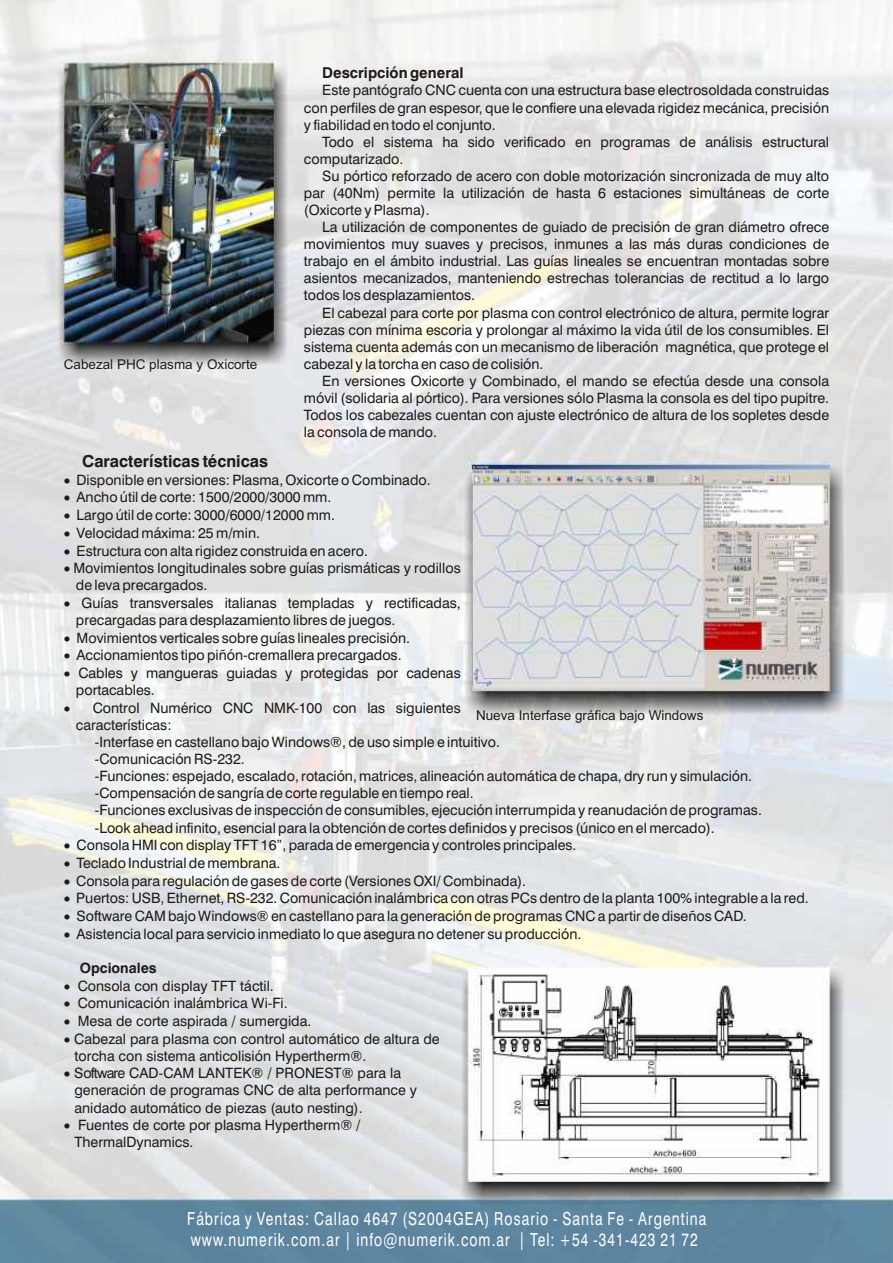
<style>
.page{position:relative;width:893px;height:1263px;background:#fff}
.page>*{position:absolute;margin:0;border:0;box-sizing:border-box;transform-origin:0 0}
.t1{font:18px "Swiss 721 BT";letter-spacing:.08em;color:#fff;scale:.77 1}
.t2{font:700 16.5px "Swiss 721 BT";color:#1f1a17}
.t3{font:700 15px "Swiss 721 BT";color:#1f1a17}
.t4{font:14.25px/17.1px "Swiss 721 BT";color:#1f1a17}
.t5{font:700 14.25px "Swiss 721 BT";color:#1f1a17}
.t6{font:13.5px "Arial";color:#1f1a17}
</style>
<div class="page">
<img style="left:0;top:0;width:893px;height:1263px">
<p class="t6" style="left:64px;top:359px;width:195px">Cabezal PHC plasma y Oxicorte</p>
<p class="t3" style="left:322px;top:67px;width:143px">Descripción general</p>
<p class="t4" style="left:304px;top:83px;width:527px;text-align:justify;text-indent:18px">Este pantógrafo CNC cuenta con una estructura base electrosoldada construidas con perfiles de gran espesor, que le confiere una elevada rigidez mecánica, precisión y fiabilidad en todo el conjunto.</p>
<p class="t4" style="left:304px;top:134px;width:527px;text-indent:18px">Todo el sistema ha sido verificado en programas de análisis estructural computarizado.</p>
<p class="t4" style="left:304px;top:169px;width:527px;text-align:justify;text-indent:18px">Su pórtico reforzado de acero con doble motorización sincronizada de muy alto par (40Nm) permite la utilización de hasta 6 estaciones simultáneas de corte (Oxicorte y Plasma).</p>
<p class="t4" style="left:304px;top:220px;width:527px;text-align:justify;text-indent:18px">La utilización de componentes de guiado de precisión de gran diámetro ofrece movimientos muy suaves y precisos, inmunes a las más duras condiciones de trabajo en el ámbito industrial. Las guías lineales se encuentran montadas sobre asientos mecanizados, manteniendo estrechas tolerancias de rectitud a lo largo todos los desplazamientos.</p>
<p class="t4" style="left:304px;top:305px;width:527px;text-align:justify;text-indent:18px">El cabezal para corte por plasma con control electrónico de altura, permite lograr piezas con mínima escoria y prolongar al máximo la vida útil de los consumibles. El sistema cuenta además con un mecanismo de liberación magnética, que protege el cabezal y la torcha en caso de colisión.</p>
<p class="t4" style="left:304px;top:374px;width:527px;text-align:justify;text-indent:18px">En versiones Oxicorte y Combinado, el mando se efectúa desde una consola móvil (solidaria al pórtico). Para versiones sólo Plasma la consola es del tipo pupitre.<br>Todos los cabezales cuentan con ajuste electrónico de altura de los sopletes desde la consola de mando.</p>
<p class="t2" style="left:82px;top:454px;width:188px">Características técnicas</p>
<p class="t4" style="left:64px;top:472px;width:368px">• Disponible en versiones: Plasma, Oxicorte o Combinado.</p>
<p class="t4" style="left:64px;top:490px;width:269px">• Ancho útil de corte: 1500/2000/3000 mm.</p>
<p class="t4" style="left:64px;top:508px;width:273px">• Largo útil de corte: 3000/6000/12000 mm.</p>
<p class="t4" style="left:64px;top:526px;width:198px">• Velocidad máxima: 25 m/min.</p>
<p class="t4" style="left:64px;top:543px;width:306px">• Estructura con alta rigidez construida en acero.</p>
<p class="t4" style="left:76px;top:561px;width:386px;text-indent:-12px">•Movimientos longitudinales sobre guías prismáticas y rodillos de leva precargados.</p>
<p class="t4" style="left:76px;top:596px;width:386px;text-indent:-12px">• Guías transversales italianas templadas y rectificadas, precargadas para desplazamiento libres de juegos.</p>
<p class="t4" style="left:64px;top:630px;width:348px">• Movimientos verticales sobre guías lineales precisión.</p>
<p class="t4" style="left:64px;top:648px;width:339px">• Accionamientos tipo piñón-cremallera precargados.</p>
<p class="t4" style="left:76px;top:666px;width:386px;text-indent:-12px">• Cables y mangueras guiadas y protegidas por cadenas portacables.</p>
<p class="t4" style="left:76px;top:701px;width:386px;text-indent:-12px">• Control Numérico CNC NMK-100 con las siguientes características:</p>
<p class="t4" style="left:95px;top:735px;width:668px">-Interfase en castellano bajo Windows®, de uso simple e intuitivo.<br>-Comunicación RS-232.<br>-Funciones: espejado, escalado, rotación, matrices, alineación automática de chapa, dry run y simulación. -Compensación de sangría de corte regulable en tiempo real.<br>-Funciones exclusivas de inspección de consumibles, ejecución interrumpida y reanudación de programas. -Look ahead infinito, esencial para la obtención de cortes definidos y precisos (único en el mercado).</p>
<p class="t4" style="left:64px;top:838px;width:514px">• Consola HMI con display TFT 16”, parada de emergencia y controles principales.</p>
<p class="t4" style="left:64px;top:856px;width:218px">• Teclado Industrial de membrana.</p>
<p class="t4" style="left:64px;top:873px;width:464px">• Consola para regulación de gases de corte (Versiones OXI/ Combinada).</p>
<p class="t4" style="left:64px;top:891px;width:746px">• Puertos: USB, Ethernet, RS-232. Comunicación inalámbrica con otras PCs dentro de la planta 100% integrable a la red.</p>
<p class="t4" style="left:64px;top:909px;width:685px">• Software CAM bajo Windows® en castellano para la generación de programas CNC a partir de diseños CAD.</p>
<p class="t4" style="left:64px;top:926px;width:519px">• Asistencia local para servicio inmediato lo que asegura no detener su producción.</p>
<p class="t5" style="left:80px;top:962px;width:78px">Opcionales</p>
<p class="t4" style="left:64px;top:978px;width:212px">• Consola con display TFT táctil.</p>
<p class="t4" style="left:64px;top:996px;width:225px">• Comunicación inalámbrica Wi-Fi.</p>
<p class="t4" style="left:64px;top:1013px;width:249px">• Mesa de corte aspirada / sumergida.</p>
<p class="t4" style="left:74px;top:1031px;width:367px;text-indent:-11px">• Cabezal para plasma con control automático de altura de torcha con sistema anticolisión Hypertherm®.</p>
<p class="t4" style="left:74px;top:1066px;width:344px;text-indent:-11px">• Software CAD-CAM LANTEK® / PRONEST® para la generación de programas CNC de alta performance y anidado automático de piezas (auto nesting).</p>
<p class="t4" style="left:74px;top:1118px;width:288px;text-indent:-11px">• Fuentes de corte por plasma Hypertherm® /<br>ThermalDynamics.</p>
<p class="t6" style="left:476px;top:710px;width:229px">Nueva Interfase gráfica bajo Windows</p>
<p class="t1" style="left:187px;top:1211px;width:676px">Fábrica y Ventas: Callao 4647 (S2004GEA) Rosario - Santa Fe - Argentina</p>
<p class="t1" style="left:191px;top:1233px;width:660px">www.numerik.com.ar | info@numerik.com.ar | Tel: +54 -341-423 21 72</p>
</div>
